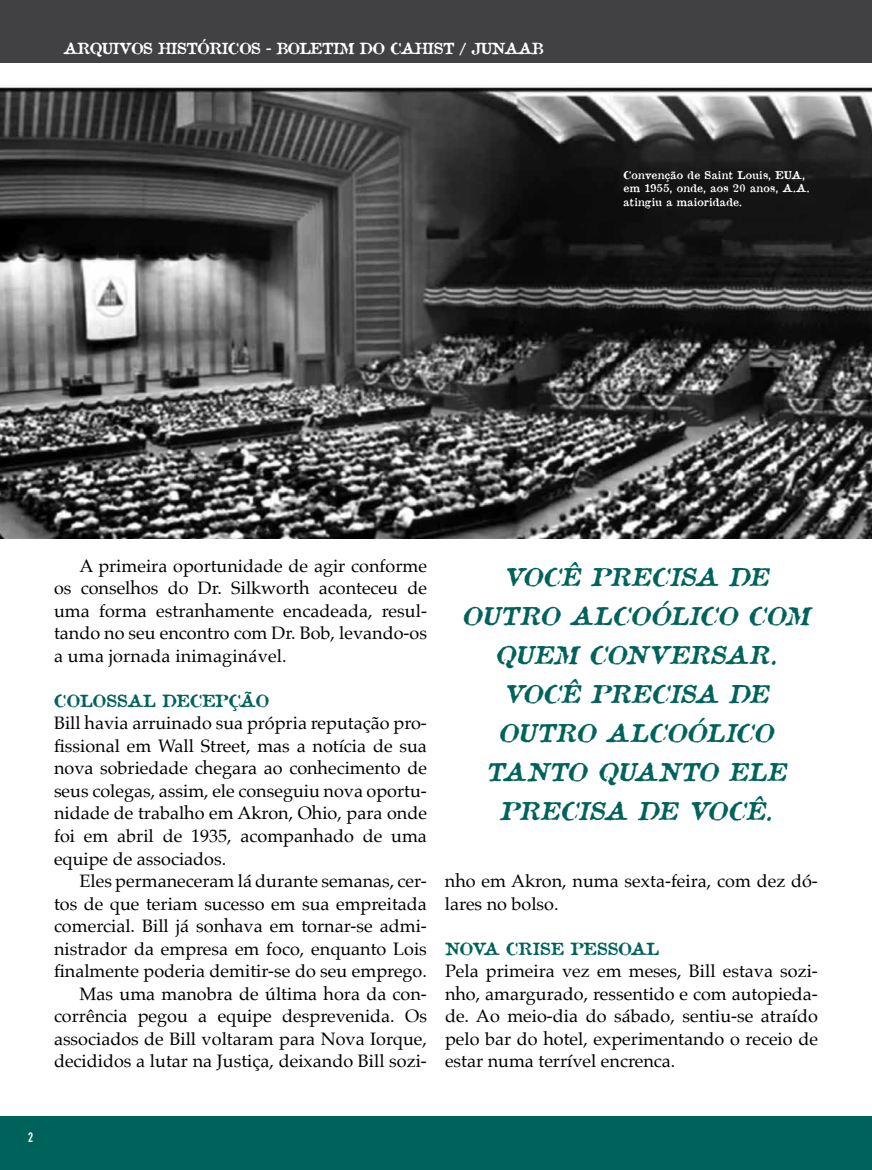
<style>
.page{position:relative;width:872px;height:1170px;background:#fff}
.page>*{position:absolute;margin:0;border:0;box-sizing:border-box;transform-origin:0 0}
.t1{font:italic 24px/39px "Attic";color:#00635b;text-align:center}
.t2{font:18px/22.5px "Palatino";color:#000;text-align:justify}
.t3{font:16.5px "Attic";color:#00635b}
.t4{font:15px "Attic";letter-spacing:-.03em;color:#fff}
.t5{font:13.5px "DIN Engschrift Std";color:#fff}
.t6{font:10.5px/13.5px "Attic";letter-spacing:.025em;color:#fff}
</style>
<div class="page">
<div style="left:0;top:0;width:872px;height:63px;background:#414042"></div>
<div style="left:0;top:1115px;width:872px;height:54px;background:#00635b"></div>
<img style="left:0;top:87px;width:872px;height:451px">
<p class="t4" style="left:64px;top:38px;width:481px">ARQUIVOS HISTÓRICOS - BOLETIM DO CAHIST / JUNAAB</p>
<p class="t6" style="left:623px;top:168px;width:187px">Convenção de Saint Louis, EUA, em 1955, onde, aos 20 anos, A.A. atingiu a maioridade.</p>
<p class="t2" style="left:54px;top:554px;width:374px;text-indent:26px">A primeira oportunidade de agir conforme os conselhos do Dr. Silkworth aconteceu de uma forma estranhamente encadeada, resul&shy;tando no seu encontro com Dr. Bob, levando-os a uma jornada inimaginável.</p>
<p class="t3" style="left:54px;top:689px;width:217px">COLOSSAL DECEPÇÃO</p>
<p class="t2" style="left:54px;top:712px;width:374px">Bill havia arruinado sua própria reputação pro&shy;fissional em Wall Street, mas a notícia de sua nova sobriedade chegara ao conhecimento de seus colegas, assim, ele conseguiu nova oportu&shy;nidade de trabalho em Akron, Ohio, para onde foi em abril de 1935, acompanhado de uma equipe de associados.</p>
<p class="t2" style="left:54px;top:869px;width:374px;text-align:right">Eles permaneceram lá durante semanas, cer&shy;tos de que teriam sucesso em sua empreitada comercial. Bill já sonhava em tornar-se admi&shy;nistrador da empresa em foco, enquanto Lois finalmente poderia demitir-se do seu emprego.<br>Mas uma manobra de última hora da con&shy;corrência pegou a equipe desprevenida. Os associados de Bill voltaram para Nova Iorque, decididos a lutar na Justiça, deixando Bill sozi-</p>
<p class="t2" style="left:445px;top:869px;width:374px">nho em Akron, numa sexta-feira, com dez dó&shy;lares no bolso.</p>
<h1 class="t1" style="left:462px;top:557px;width:355px">VOCÊ PRECISA DE<br>OUTRO ALCOÓLICO COM<br>QUEM CONVERSAR.<br>VOCÊ PRECISA DE<br>OUTRO ALCOÓLICO<br>TANTO QUANTO ELE<br>PRECISA DE VOCÊ.</h1>
<p class="t3" style="left:445px;top:937px;width:216px">NOVA CRISE PESSOAL</p>
<p class="t2" style="left:445px;top:959px;width:374px">Pela primeira vez em meses, Bill estava sozi&shy;nho, amargurado, ressentido e com autopieda&shy;de. Ao meio-dia do sábado, sentiu-se atraído pelo bar do hotel, experimentando o receio de estar numa terrível encrenca.</p>
<p class="t5" style="left:28px;top:1128px;width:7px">2</p>
</div>
